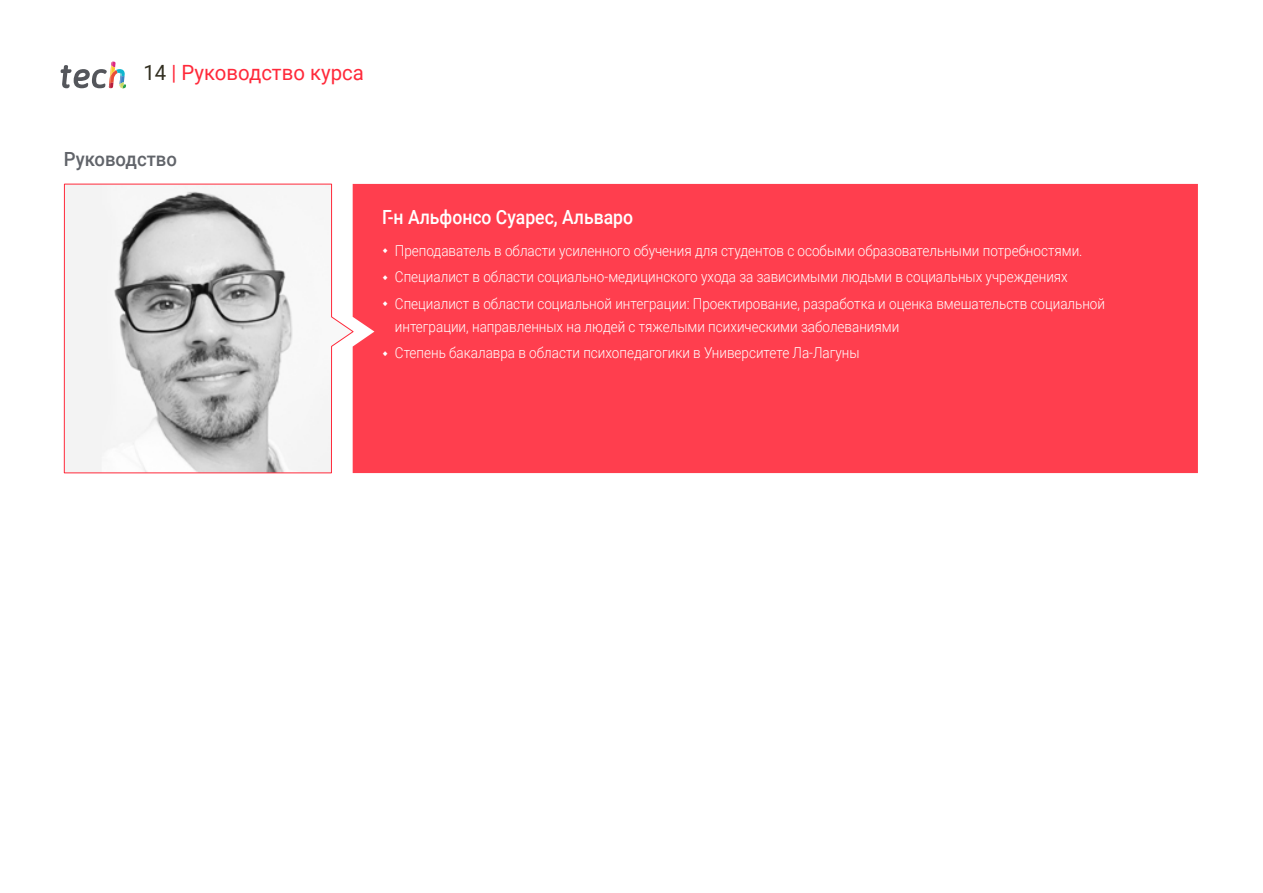
<style>
.page{position:relative;width:1263px;height:893px;background:#fff}
.page>*{position:absolute;margin:0;border:0;box-sizing:border-box;transform-origin:0 0}
.t1{font:21px "Roboto";color:#ff293a}
.t2{font:500 19.5px "Roboto";color:#fff;scale:.9 1}
.t3{font:500 19.5px "Roboto";color:#61646a;scale:.95 1}
.t4{font:300 15px/26.7px "Roboto";color:#fff;scale:.9 1}
.s1{color:#312e20}
</style>
<div class="page">
<svg style="left:61px;top:62px;width:65px;height:27px"></svg>
<div style="left:354px;top:184px;width:844px;height:289px;background:#ff3e4e"></div>
<svg style="left:64px;top:184px;width:290px;height:289px"></svg>
<svg style="left:383px;top:248px;width:4px;height:5px"></svg>
<svg style="left:383px;top:275px;width:4px;height:5px"></svg>
<svg style="left:383px;top:302px;width:4px;height:5px"></svg>
<svg style="left:383px;top:351px;width:4px;height:5px"></svg>
<h1 class="t1" style="left:144px;top:57px;width:222px"><span class="s1">14</span> | Руководство курса</h1>
<h2 class="t3" style="left:64px;top:145px;width:121px">Руководство</h2>
<h2 class="t2" style="left:382px;top:203px;width:280px">Г-н Альфонсо Суарес, Альваро</h2>
<p class="t4" style="left:395px;top:236px;width:791px">Преподаватель в области усиленного обучения для студентов с особыми образовательными потребностями.<br>Специалист в области социально-медицинского ухода за зависимыми людьми в социальных учреждениях<br>Специалист в области социальной интеграции: Проектирование, разработка и оценка вмешательств социальной</p>
<p class="t4" style="left:395px;top:312px;width:562px">интеграции, направленных на людей с тяжелыми психическими заболеваниями<br>Степень бакалавра в области психопедагогики в Университете Ла-Лагуны</p>
</div>
